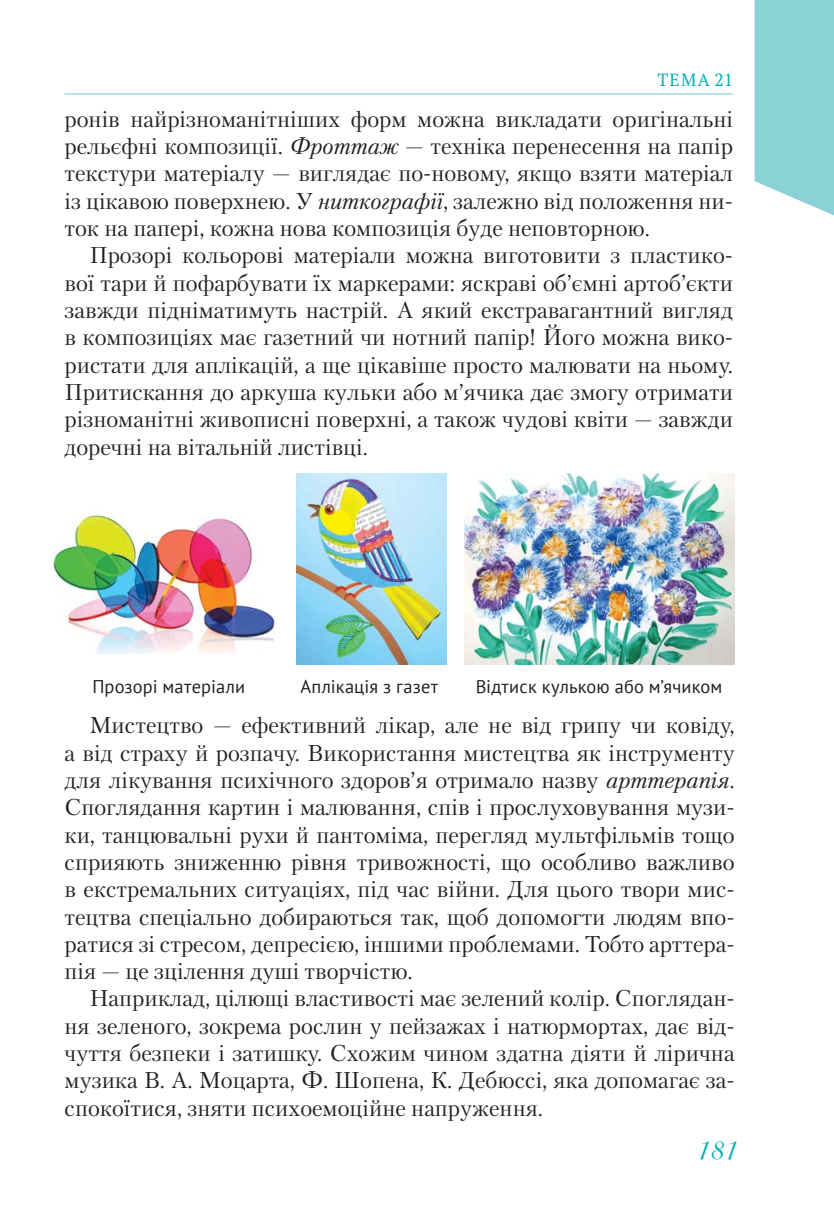
<style>
.page{position:relative;width:834px;height:1221px;background:#fff}
.page>*{position:absolute;margin:0;border:0;box-sizing:border-box;transform-origin:0 0}
.t1{font:31.5px "Cassandra";color:#00b1b5}
.t2{font:22.75px/27.3px "Petersburg C";color:#231f20;text-align:justify}
.t3{font:18.38px "PT Sans";letter-spacing:.01em;color:#231f20}
.t4{font:17.5px "PT Serif";letter-spacing:.08em;color:#00b1b5}
.s1{font-style:italic}
.s2{color:#fff}
</style>
<div class="page">
<svg style="left:754px;top:0;width:79px;height:215px;background:#94d5d8"></svg>
<hr style="left:64px;top:94px;width:669px;height:1px;background:#6fcbce">
<img style="left:53px;top:515px;width:224px;height:138px">
<img style="left:465px;top:474px;width:269px;height:190px">
<img style="left:296px;top:474px;width:150px;height:190px">
<p class="t4" style="left:657px;top:68px;width:77px">ТЕМА 21</p>
<p class="t2" style="left:64px;top:106px;width:670px">ронів найрізноманітніших форм можна викладати оригінальні рельєфні композиції. <span class="s1">Фроттаж</span> — техніка перенесення на папір текстури матеріалу — виглядає по-новому, якщо взяти матеріал із цікавою поверхнею. У <span class="s1">ниткографії</span>, залежно від положення ни&shy;ток на папері, кожна нова композиція буде неповторною.</p>
<p class="t2" style="left:64px;top:242px;width:670px;text-indent:25px">Прозорі кольорові матеріали можна виготовити з пластико&shy;вої тари й пофарбувати їх маркерами: яскраві об’ємні артоб’єкти завжди підніматимуть настрій. А який екстравагантний вигляд в композиціях має газетний чи нотний папір! Його можна вико&shy;ристати для аплікацій, а ще цікавіше просто малювати на ньому.<br>Притискання до аркуша кульки або м’ячика дає змогу отримати різноманітні живописні поверхні, а також чудові квіти — завжди доречні на вітальній листівці.</p>
<p class="t3" style="left:92px;top:676px;width:154px">Прозорі матеріали</p>
<p class="t3" style="left:300px;top:676px;width:139px">Аплікація з газет</p>
<p class="t3" style="left:475px;top:676px;width:248px">Відтиск кулькою або м’ячиком</p>
<p class="t2" style="left:64px;top:712px;width:671px;text-indent:25px">Мистецтво — ефективний лікар, але не від грипу чи ковіду, а від страху й розпачу. Використання мистецтва як інструменту для лікування психічного здоров’я отримало назву <span class="s1">арттерапія.<br></span>Споглядання картин і малювання, спів і прослуховування музи&shy;ки, танцювальні рухи й пантоміма, перегляд мультфільмів тощо сприяють зниженню рівня тривожності, що особливо важливо в екстремальних ситуаціях, під час війни. Для цього твори мис&shy;тецтва спеціально добираються так, щоб допомогти людям впо&shy;ратися зі стресом, депресією, іншими проблемами. Тобто арттера&shy;пія — це зцілення душі творчістю.</p>
<p class="t2" style="left:64px;top:985px;width:671px;text-indent:25px">Наприклад, цілющі властивості має зелений колір. Споглядан&shy;ня зеленого, зокрема рослин у пейзажах і натюрмортах, дає від&shy;чуття безпеки і затишку. Схожим чином здатна діяти й лірична музика В. А. Моцарта, Ф. Шопена, К. Дебюссі, яка допомагає за&shy;спокоїтися, зняти психоемоційне напруження.</p>
<h1 class="t1" style="left:695px;top:1128px;width:43px"><span class="s2">1</span>81</h1>
</div>
